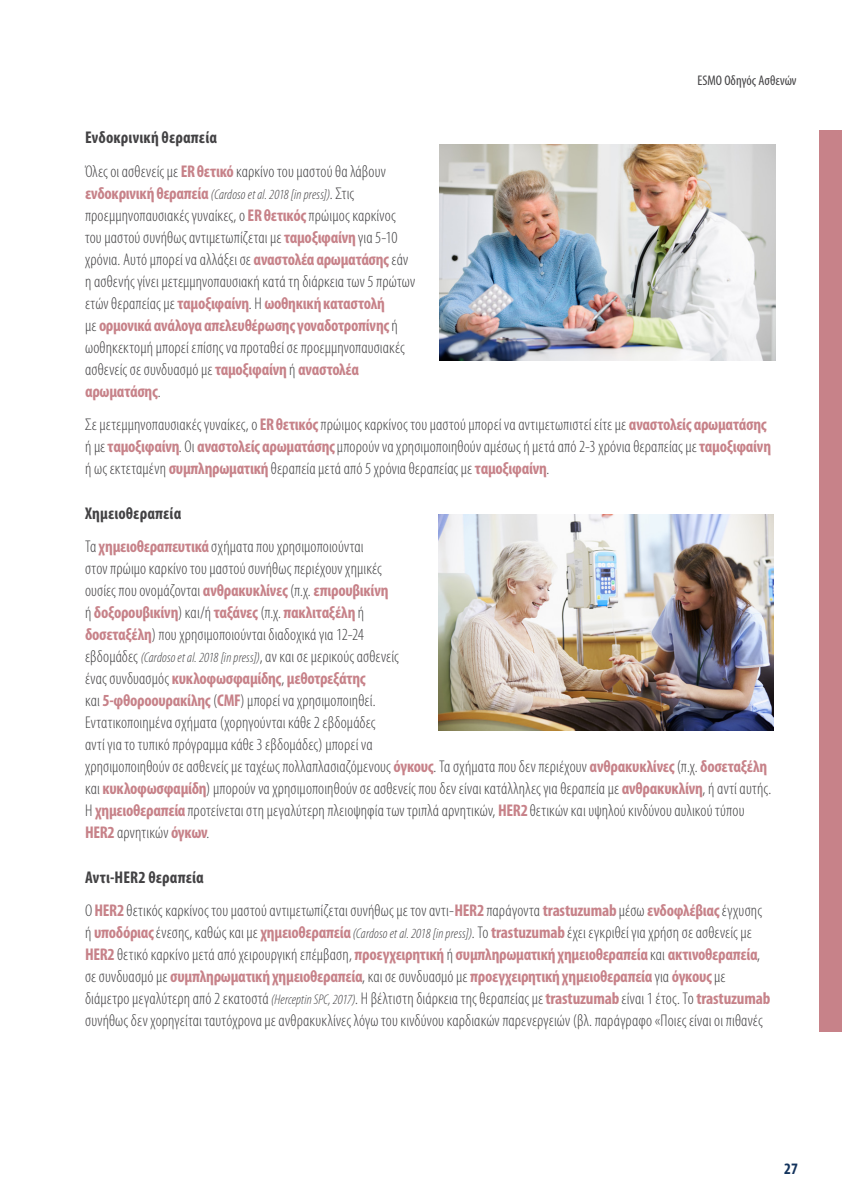
<style>
.page{position:relative;width:842px;height:1191px;background:#fff}
.page>*{position:absolute;margin:0;border:0;box-sizing:border-box;transform-origin:0 0}
.t1{font:300 condensed 17px/22px "Myriad Pro";letter-spacing:.01em;color:#434244}
.t2{font:700 condensed 16px "Myriad Pro";color:#14345d}
.t3{font:italic 300 condensed 14px "Myriad Pro";letter-spacing:.01em;color:#434244}
.t4{font:condensed 14px "Myriad Pro";color:#434244}
.s1{font-weight:700}
.s2{font-weight:700;color:#c78289}
.s3{font-weight:700;font-style:normal;font-size:17px;color:#c78289}
.s4{font-style:normal;font-size:17px}
.s5{font-style:italic;font-size:14px}
</style>
<div class="page">
<div style="left:819px;top:130px;width:23px;height:902px;background:#c78289"></div>
<img style="left:439px;top:144px;width:336px;height:216px">
<img style="left:438px;top:514px;width:336px;height:216px">
<p class="t4" style="left:697px;top:72px;width:101px">ESMO Oδηγός Ασθενών</p>
<p class="t1" style="left:85px;top:121px;width:302px;line-height:33.4px"><span class="s1">Ενδοκρινική θεραπεία<br></span>Όλες οι ασθενείς με <span class="s2">ER θετικό</span> καρκίνο του μαστού θα λάβουν</p>
<p class="t3" style="left:85px;top:186px;width:271px"><span class="s3">ενδοκρινική θεραπεία</span> (Cardoso et al. 2018 [in press])<span class="s4">. Στις</span></p>
<p class="t1" style="left:85px;top:204px;width:332px">προεμμηνοπαυσιακές γυναίκες, ο <span class="s2">ER θετικός</span> πρώιμος καρκίνος του μαστού συνήθως αντιμετωπίζεται με <span class="s2">ταμοξιφαίνη</span> για 5-10 χρόνια. Αυτό μπορεί να αλλάξει σε <span class="s2">αναστολέα αρωματάσης</span> εάν η ασθενής γίνει μετεμμηνοπαυσιακή κατά τη διάρκεια των 5 πρώτων ετών θεραπείας με <span class="s2">ταμοξιφαίνη</span>. Η <span class="s2">ωοθηκική καταστολή<br></span>με <span class="s2">ορμονικά ανάλογα απελευθέρωσης γοναδοτροπίνης</span> ή ωοθηκεκτομή μπορεί επίσης να προταθεί σε προεμμηνοπαυσιακές ασθενείς σε συνδυασμό με <span class="s2">ταμοξιφαίνη</span> ή <span class="s2">αναστολέα αρωματάσης</span>.</p>
<p class="t1" style="left:85px;top:413px;width:688px">Σε μετεμμηνοπαυσιακές γυναίκες, ο <span class="s2">ER θετικός</span> πρώιμος καρκίνος του μαστού μπορεί να αντιμετωπιστεί είτε με <span class="s2">αναστολείς αρωματάσης </span>ή με <span class="s2">ταμοξιφαίνη</span>. Οι <span class="s2">αναστολείς αρωματάσης</span> μπορούν να χρησιμοποιηθούν αμέσως ή μετά από 2-3 χρόνια θεραπείας με <span class="s2">ταμοξιφαίνη </span>ή ως εκτεταμένη <span class="s2">συμπληρωματική</span> θεραπεία μετά από 5 χρόνια θεραπείας με <span class="s2">ταμοξιφαίνη</span>.</p>
<p class="t1" style="left:85px;top:496px;width:280px;line-height:33.4px"><span class="s1">Χημειοθεραπεία<br></span>Τα <span class="s2">χημειοθεραπευτικά</span> σχήματα που χρησιμοποιούνται</p>
<p class="t1" style="left:85px;top:557px;width:688px">στον πρώιμο καρκίνο του μαστού συνήθως περιέχουν χημικές<br>ουσίες που ονομάζονται <span class="s2">ανθρακυκλίνες</span> (π.χ. <span class="s2">επιρουβικίνη<br></span>ή <span class="s2">δοξορουβικίνη</span>) και/ή <span class="s2">ταξάνες</span> (π.χ. <span class="s2">πακλιταξέλη</span> ή<br><span class="s2">δοσεταξέλη</span>) που χρησιμοποιούνται διαδοχικά για 12-24<br>εβδομάδες <span class="s5">(Cardoso et al. 2018 [in press])</span>, αν και σε μερικούς ασθενείς<br>ένας συνδυασμός <span class="s2">κυκλοφωσφαμίδης</span>, <span class="s2">μεθοτρεξάτης<br></span>και <span class="s2">5-φθοροουρακίλης</span> (<span class="s2">CMF</span>) μπορεί να χρησιμοποιηθεί.<br>Εντατικοποιημένα σχήματα (χορηγούνται κάθε 2 εβδομάδες<br>αντί για το τυπικό πρόγραμμα κάθε 3 εβδομάδες) μπορεί να<br>χρησιμοποιηθούν σε ασθενείς με ταχέως πολλαπλασιαζόμενους <span class="s2">όγκους</span>. Τα σχήματα που δεν περιέχουν <span class="s2">ανθρακυκλίνες</span> (π.χ. <span class="s2">δοσεταξέλη </span>και <span class="s2">κυκλοφωσφαμίδη</span>) μπορούν να χρησιμοποιηθούν σε ασθενείς που δεν είναι κατάλληλες για θεραπεία με <span class="s2">ανθρακυκλίνη</span>, ή αντί αυτής.<br>Η <span class="s2">χημειοθεραπεία</span> προτείνεται στη μεγαλύτερη πλειοψηφία των τριπλά αρνητικών, <span class="s2">HER2</span> θετικών και υψηλού κινδύνου αυλικού τύπου <span class="s2">HER2</span> αρνητικών <span class="s2">όγκων</span>.</p>
<p class="t1" style="left:85px;top:860px;width:678px;line-height:33.4px"><span class="s1">Αντι-HER2 θεραπεία<br></span>Ο <span class="s2">HER2</span> θετικός καρκίνος του μαστού αντιμετωπίζεται συνήθως με τον αντι-<span class="s2">HER2</span> παράγοντα <span class="s2">trastuzumab</span> μέσω <span class="s2">ενδοφλέβιας</span> έγχυσης</p>
<p class="t1" style="left:85px;top:921px;width:687px">ή <span class="s2">υποδόριας</span> ένεσης, καθώς και με <span class="s2">χημειοθεραπεία</span> <span class="s5">(Cardoso et al. 2018 [in press])</span>. Το <span class="s2">trastuzumab</span> έχει εγκριθεί για χρήση σε ασθενείς με <span class="s2">HER2</span> θετικό καρκίνο μετά από χειρουργική επέμβαση, <span class="s2">προεγχειρητική</span> ή <span class="s2">συμπληρωματική χημειοθεραπεία</span> και <span class="s2">ακτινοθεραπεία</span>, σε συνδυασμό με <span class="s2">συμπληρωματική χημειοθεραπεία</span>, και σε συνδυασμό με <span class="s2">προεγχειρητική χημειοθεραπεία</span> για <span class="s2">όγκους</span> με διάμετρο μεγαλύτερη από 2 εκατοστά<span class="s5">(Herceptin SPC, 2017)</span>. Η βέλτιστη διάρκεια της θεραπείας με <span class="s2">trastuzumab</span> είναι 1 έτος. Το <span class="s2">trastuzumab </span>συνήθως δεν χορηγείται ταυτόχρονα με ανθρακυκλίνες λόγω του κινδύνου καρδιακών παρενεργειών (βλ. παράγραφο «Ποιες είναι οι πιθανές</p>
<p class="t2" style="left:784px;top:1159px;width:15px">27</p>
</div>
